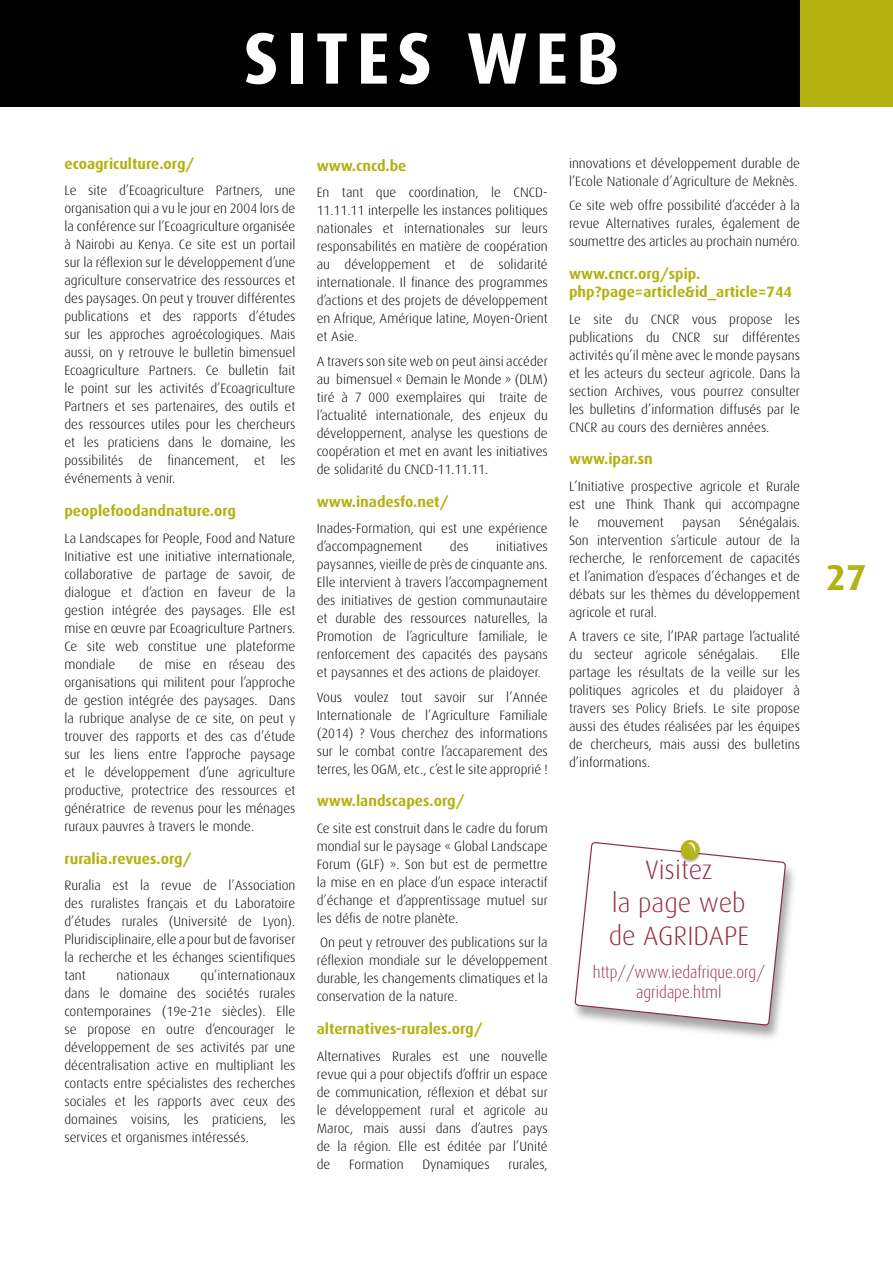
<style>
.page{position:relative;width:893px;height:1263px;background:#fff}
.page>*{position:absolute;margin:0;border:0;box-sizing:border-box;transform-origin:0 0}
.t1{font:700 72.9px "Dax";letter-spacing:.1em;color:#fff}
.t2{font:700 36px "Dax";color:#b3b210}
.t3{font:300 26.7px/32.7px "Dax";color:#922d47;text-align:center}
.t4{font:300 16.95px/20.4px "Dax";color:#922d47;text-align:center;scale:.9 1}
.t5{font:700 15px/18px "Dax";color:#b3b210}
.t6{font:300 13.5px/18px "Dax";color:#000;text-align:justify}
</style>
<div class="page">
<div style="left:571px;top:843px;width:227px;height:199px;background:#000;opacity:.35"></div>
<svg style="left:574px;top:841px;width:213px;height:185px"></svg>
<div style="left:687px;top:842px;width:10px;height:14px;background:#000;opacity:.5"></div>
<div style="left:1px;top:0;width:799px;height:106px;background:#000"></div>
<div style="left:800px;top:0;width:93px;height:106px;background:#b3b210"></div>
<h1 class="t1" style="left:244px;top:17px;width:377px">SITES WEB</h1>
<p class="t5" style="left:64px;top:155px;width:131px">ecoagriculture.org/</p>
<p class="t6" style="left:64px;top:182px;width:233px">Le site d’Ecoagriculture Partners, une organisation qui a vu le jour en 2004 lors de la conférence sur l’Ecoagriculture organisée à Nairobi au Kenya. Ce site est un portail sur la réflexion sur le développement d’une agriculture conservatrice des ressources et des paysages. On peut y trouver différentes publications et des rapports d’études sur les approches agroécologiques. Mais aussi, on y retrouve le bulletin bimensuel Ecoagriculture Partners. Ce bulletin fait le point sur les activités d’Ecoagriculture Partners et ses partenaires, des outils et des ressources utiles pour les chercheurs et les praticiens dans le domaine, les possibilités de financement, et les événements à venir.</p>
<p class="t5" style="left:64px;top:502px;width:173px">peoplefoodandnature.org</p>
<p class="t6" style="left:64px;top:529px;width:233px">La Landscapes for People, Food and Nature Initiative est une initiative internationale, collaborative de partage de savoir, de dialogue et d’action en faveur de la gestion intégrée des paysages. Elle est mise en œuvre par Ecoagriculture Partners.<br>Ce site web constitue une plateforme mondiale</p>
<p class="t6" style="left:64px;top:655px;width:233px;text-indent:75px">de mise en réseau des organisations qui militent pour l’approche de gestion intégrée des paysages. Dans la rubrique analyse de ce site, on peut y trouver des rapports et des cas d’étude sur les liens entre l’approche paysage et le développement d’une agriculture productive, protectrice des ressources et génératrice de revenus pour les ménages ruraux pauvres à travers le monde.</p>
<p class="t5" style="left:64px;top:850px;width:128px">ruralia.revues.org/</p>
<p class="t6" style="left:64px;top:877px;width:233px">Ruralia est la revue de l’Association des ruralistes français et du Laboratoire d’études rurales (Université de Lyon).<br>Pluridisciplinaire, elle a pour but de favoriser la recherche et les échanges scientifiques tant</p>
<p class="t6" style="left:64px;top:967px;width:233px;text-indent:136px">qu’internationaux dans le domaine des sociétés rurales contemporaines (19e-21e siècles). Elle se propose en outre d’encourager le développement de ses activités par une décentralisation active en multipliant les contacts entre spécialistes des recherches sociales et les rapports avec ceux des domaines voisins, les praticiens, les services et organismes intéressés.</p>
<p class="t6" style="left:117px;top:967px;width:55px">nationaux</p>
<p class="t5" style="left:317px;top:157px;width:91px">www.cncd.be</p>
<p class="t6" style="left:317px;top:184px;width:233px">En tant que coordination, le CNCD-11.11.11 interpelle les instances politiques nationales et internationales sur leurs responsabilités en matière de coopération au développement et de solidarité internationale. Il finance des programmes d’actions et des projets de développement en Afrique, Amérique latine, Moyen-Orient et Asie.</p>
<p class="t6" style="left:317px;top:352px;width:233px">A travers son site web on peut ainsi accéder au bimensuel « Demain le Monde » (DLM) tiré à 7 000 exemplaires qui traite de l’actualité internationale, des enjeux du développement, analyse les questions de coopération et met en avant les initiatives de solidarité du CNCD-11.11.11.</p>
<p class="t5" style="left:317px;top:493px;width:133px">www.inadesfo.net/</p>
<p class="t6" style="left:317px;top:520px;width:233px">Inades-Formation, qui est une expérience d’accompagnement</p>
<p class="t6" style="left:450px;top:538px;width:20px">des</p>
<p class="t6" style="left:317px;top:538px;width:233px;text-indent:179px">initiatives paysannes, vieille de près de cinquante ans.<br>Elle intervient à travers l’accompagnement des initiatives de gestion communautaire et durable des ressources naturelles, la Promotion de l’agriculture familiale, le renforcement des capacités des paysans et paysannes et des actions de plaidoyer.</p>
<p class="t6" style="left:317px;top:688px;width:233px">Vous voulez tout savoir sur l’Année Internationale de l’Agriculture Familiale (2014) ? Vous cherchez des informations sur le combat contre l’accaparement des terres, les OGM, etc., c’est le site approprié !</p>
<p class="t5" style="left:317px;top:792px;width:149px">www.landscapes.org/</p>
<p class="t6" style="left:317px;top:819px;width:233px">Ce site est construit dans le cadre du forum mondial sur le paysage « Global Landscape Forum (GLF) ». Son but est de permettre la mise en en place d’un espace interactif d’échange et d’apprentissage mutuel sur les défis de notre planète.</p>
<p class="t6" style="left:317px;top:934px;width:233px">On peut y retrouver des publications sur la réflexion mondiale sur le développement durable, les changements climatiques et la conservation de la nature.</p>
<p class="t5" style="left:317px;top:1020px;width:167px">alternatives-rurales.org/</p>
<p class="t6" style="left:317px;top:1047px;width:233px">Alternatives Rurales est une nouvelle revue qui a pour objectifs d’offrir un espace de communication, réflexion et débat sur le développement rural et agricole au Maroc, mais aussi dans d’autres pays de la région. Elle est éditée par l’Unité de</p>
<p class="t6" style="left:349px;top:1155px;width:56px">Formation</p>
<p class="t6" style="left:422px;top:1155px;width:69px">Dynamiques</p>
<p class="t6" style="left:508px;top:1155px;width:41px">rurales,</p>
<p class="t6" style="left:569px;top:154px;width:233px">innovations et développement durable de l’Ecole Nationale d’Agriculture de Meknès.</p>
<p class="t6" style="left:569px;top:197px;width:233px">Ce site web offre possibilité d’accéder à la revue Alternatives rurales, également de soumettre des articles au prochain numéro.</p>
<p class="t5" style="left:569px;top:265px;width:224px">www.cncr.org/spip. php?page=article&amp;id_article=744</p>
<p class="t6" style="left:569px;top:310px;width:233px">Le site du CNCR vous propose les publications du CNCR sur différentes activités qu’il mène avec le monde paysans et les acteurs du secteur agricole. Dans la section Archives, vous pourrez consulter les bulletins d’information diffusés par le CNCR au cours des dernières années.</p>
<p class="t5" style="left:569px;top:450px;width:85px">www.ipar.sn</p>
<p class="t6" style="left:569px;top:477px;width:233px">L’Initiative prospective agricole et Rurale est une Think Thank qui accompagne le</p>
<p class="t6" style="left:569px;top:513px;width:233px;text-indent:170px">Sénégalais.<br>Son intervention s’articule autour de la recherche, le renforcement de capacités et l’animation d’espaces d’échanges et de débats sur les thèmes du développement agricole et rural.</p>
<p class="t6" style="left:569px;top:628px;width:233px">A travers ce site, l’IPAR partage l’actualité du secteur agricole sénégalais.</p>
<p class="t6" style="left:597px;top:513px;width:68px">mouvement</p>
<p class="t6" style="left:682px;top:513px;width:40px">paysan</p>
<p class="t6" style="left:569px;top:646px;width:233px;text-indent:212px">Elle partage les résultats de la veille sur les politiques agricoles et du plaidoyer à travers ses Policy Briefs. Le site propose aussi des études réalisées par les équipes de chercheurs, mais aussi des bulletins d’informations.</p>
<h3 class="t3" style="left:609px;top:854px;width:142px">Visitez<br>la page web de AGRIDAPE</h3>
<p class="t4" style="left:593px;top:962px;width:193px">http//www.iedafrique.org/ agridape.html</p>
<h2 class="t2" style="left:826px;top:558px;width:42px">27</h2>
</div>
